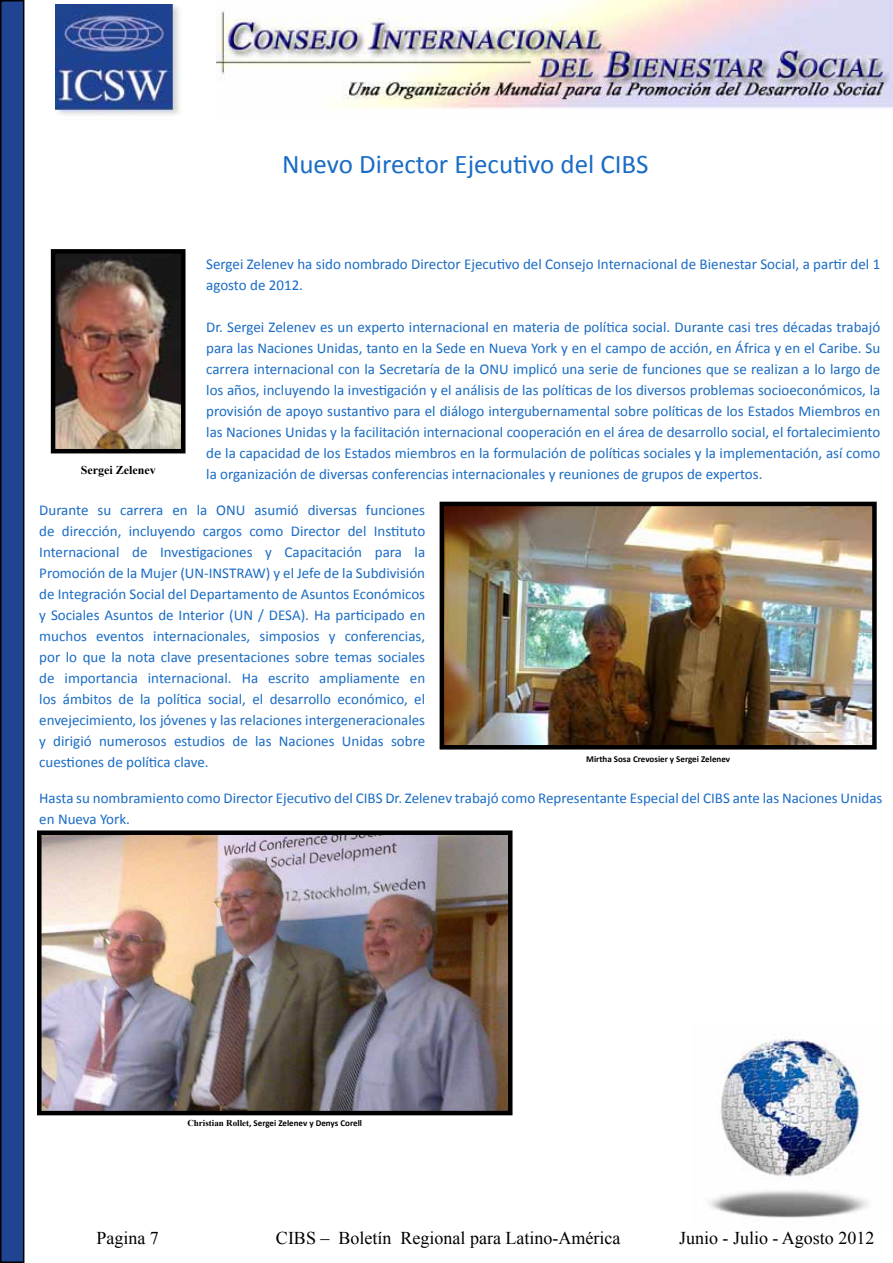
<style>
.page{position:relative;width:893px;height:1263px;background:#fff}
.page>*{position:absolute;margin:0;border:0;box-sizing:border-box;transform-origin:0 0}
.t1{font:27px "Calibri";color:#1a6cc5}
.t2{font:18px "Times New Roman";color:#000}
.t3{font:15px/21px "Calibri";color:#1a6cc5}
.t4{font:700 12px "Times New Roman";color:#000}
.t5{font:700 9px "Calibri";color:#000}
.s1{font-family:"Times New Roman"}
</style>
<div class="page">
<img style="left:217px;top:0;width:676px;height:109px">
<img style="left:55px;top:4px;width:126px;height:111px">
<img style="left:709px;top:1037px;width:159px;height:181px">
<div style="left:1px;top:1px;width:23px;height:1261px;background:#1f4492"></div>
<div style="left:0;top:0;width:24px;height:1263px;border:2px solid #000"></div>
<img style="left:56px;top:254px;width:124px;height:194px">
<div style="left:51px;top:249px;width:134px;height:204px;border:4px solid #000"></div>
<img style="left:445px;top:507px;width:427px;height:237px">
<div style="left:440px;top:502px;width:437px;height:247px;border:4px solid #000"></div>
<img style="left:42px;top:835px;width:465px;height:275px">
<div style="left:37px;top:830px;width:475px;height:285px;border:4px solid #000"></div>
<p class="t1" style="left:282px;top:147px;width:368px">Nuevo Director Ejecutivo del CIBS</p>
<p class="t3" style="left:206px;top:254px;width:676px">Sergei Zelenev ha sido nombrado Director Ejecutivo del Consejo Internacional de Bienestar Social, a partir del 1 agosto de 2012.</p>
<p class="t3" style="left:206px;top:317px;width:676px;text-align:justify">Dr. Sergei Zelenev es un experto internacional en materia de política social. Durante casi tres décadas trabajó para las Naciones Unidas, tanto en la Sede en Nueva York y en el campo de acción, en África y en el Caribe. Su carrera internacional con la Secretaría de la ONU implicó una serie de funciones que se realizan a lo largo de los años, incluyendo la investigación y el análisis de las políticas de los diversos problemas socioeconómicos, la provisión de apoyo sustantivo para el diálogo intergubernamental sobre políticas de los Estados Miembros en las Naciones Unidas y la facilitación internacional cooperación en el área de desarrollo social, el fortalecimiento de la capacidad de los Estados miembros en la formulación de políticas sociales y la implementación, así como la organización de diversas conferencias internacionales y reuniones de grupos de expertos.</p>
<p class="t4" style="left:81px;top:461px;width:76px">Sergei Zelenev</p>
<p class="t3" style="left:39px;top:500px;width:387px;text-align:justify">Durante su carrera en la ONU asumió diversas funciones de dirección, incluyendo cargos como Director del Instituto Internacional de Investigaciones y Capacitación para la Promoción de la Mujer (UN-INSTRAW) y el Jefe de la Subdivisión de Integración Social del Departamento de Asuntos Económicos y Sociales Asuntos de Interior (UN / DESA). Ha participado en muchos eventos internacionales, simposios y conferencias, por lo que la nota clave presentaciones sobre temas sociales de importancia internacional. Ha escrito ampliamente en los ámbitos de la política social, el desarrollo económico, el envejecimiento, los jóvenes y las relaciones intergeneracionales y dirigió numerosos estudios de las Naciones Unidas sobre cuestiones de política clave.</p>
<p class="t3" style="left:39px;top:788px;width:845px">Hasta su nombramiento como Director Ejecutivo del CIBS Dr. Zelenev trabajó como Representante Especial del CIBS ante las Naciones Unidas en Nueva York.</p>
<p class="t5" style="left:586px;top:753px;width:145px">Mirtha Sosa Crevosier y Sergei Zelenev</p>
<p class="t5" style="left:187px;top:1117px;width:176px"><span class="s1">Christian Rollet</span>, Sergei Zelenev y Denys Corell</p>
<p class="t2" style="left:96px;top:1225px;width:64px">Pagina 7</p>
<p class="t2" style="left:276px;top:1225px;width:346px">CIBS – Boletín Regional para Latino-América</p>
<p class="t2" style="left:679px;top:1225px;width:197px">Junio - Julio - Agosto 2012</p>
</div>
